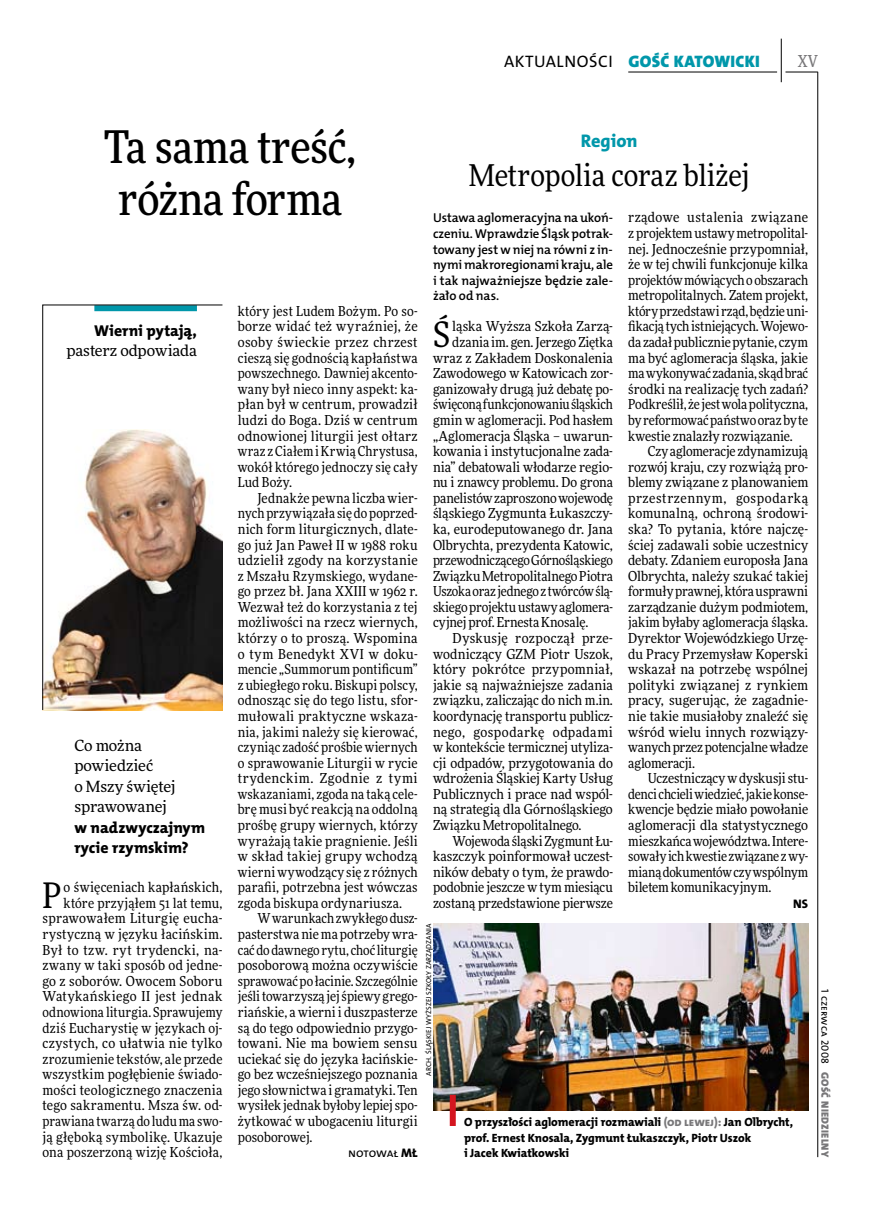
<style>
.page{position:relative;width:872px;height:1221px;background:#fff}
.page>*{position:absolute;margin:0;border:0;box-sizing:border-box;transform-origin:0 0}
.t1{font:500 45px/52.5px "Freeday Narrow";letter-spacing:-.01em;color:#000;text-align:center}
.t2{font:35.25px "Freeday Narrow News";color:#000}
.t3{font:30px "Freeday Narrow News";letter-spacing:-.005em;color:#000}
.t4{font:18.3px "The Mix HP8 Ex Bld";color:#0097aa}
.t5{font:16.65px "The Mix HP9 Blk";letter-spacing:.02em;color:#0097aa}
.t6{font:16.65px "The Mix HP5 Plain";color:#000}
.t7{font:500 16.5px "Freeday Narrow";color:#787779;scale:.9 1}
.t8{font:15.75px/20.4px "The Mix HP8 Ex Bld";letter-spacing:.02em;color:#000}
.t9{font:15.45px/20.4px "Freeday News";letter-spacing:-.01em;color:#000}
.t10{font:13.8px/15.6px "Freeday Narrow News";letter-spacing:.005em;color:#000;text-align:justify}
.t11{font:13.8px "Freeday Narrow News";letter-spacing:-.015em;color:#000}
.t12{font:13.8px "Freeday Narrow News";letter-spacing:.035em;color:#000}
.t13{font:13.8px "Freeday Narrow News";letter-spacing:.025em;color:#000}
.t14{font:12.9px/15.6px "The Mix HP6 Se Bld";letter-spacing:-.005em;color:#000;text-align:justify}
.t15{font:12.45px "The Mix HP5 Plain";letter-spacing:-.005em;color:#000}
.t16{font:12.45px "The Mix HP8 Ex Bld";color:#000}
.t17{font:12px/15.6px "The Mix HP8 Ex Bld";letter-spacing:-.005em;color:#000}
.t18{font:10.5px "The Mix HP9 Blk";letter-spacing:.025em;color:#787779}
.t19{font:10.5px "The Mix HP5 Plain";letter-spacing:.01em;color:#000}
.t20{font:7.2px "The Mix HP5 Plain";letter-spacing:.015em;color:#000}
.s1{font-family:"The Mix HP8 Ex Bld"}
.s2{color:#787779}
</style>
<div class="page">
<hr style="left:817px;top:72px;width:1px;height:1084px;background:#000">
<hr style="left:781px;top:39px;width:1px;height:43px;background:#000">
<hr style="left:785px;top:72px;width:32px;height:1px;background:#000">
<hr style="left:628px;top:72px;width:149px;height:1px;background:#000">
<svg style="left:42px;top:304px;width:181px;height:406px"></svg>
<img style="left:433px;top:923px;width:375px;height:187px">
<div style="left:450px;top:1094px;width:6px;height:31px;background:#d4151f"></div>
<p class="t6" style="left:504px;top:50px;width:33px">AKTUA</p>
<p class="t6" style="left:556px;top:50px;width:58px">LNOŚCI</p>
<p class="t5" style="left:628px;top:50px;width:133px">GOŚĆ KATOWICKI</p>
<p class="t7" style="left:798px;top:50px;width:23px">XV</p>
<h1 class="t1" style="left:104px;top:119px;width:254px">Ta sama treść, różna forma</h1>
<h3 class="t4" style="left:581px;top:129px;width:58px">Region</h3>
<h3 class="t3" style="left:469px;top:156px;width:282px">Metropolia coraz bliżej</h3>
<p class="t14" style="left:433px;top:210px;width:181px">Ustawa aglomeracyjna na ukoń&shy;czeniu. Wprawdzie Śląsk potrak&shy;towany jest w niej na równi z in&shy;nymi makroregionami kraju, ale i tak najważniejsze będzie zale&shy;żało od nas.</p>
<h2 class="t2" style="left:433px;top:313px;width:19px">Ś</h2>
<p class="t10" style="left:452px;top:318px;width:162px">ląska Wyższa Szkoła Zarzą-</p>
<p class="t10" style="left:628px;top:209px;width:181px">rządowe ustalenia związane z projektem ustawy metropolital&shy;nej. Jednocześnie przypomniał, że w tej chwili funkcjonuje kilka projektów mówiących oobszarach metropolitalnych. Zatem projekt, który przedstawi rząd, będzie uni&shy;fikacją tych istniejących. Wojewo&shy;da zadał publicznie pytanie, czym ma być aglomeracja śląska, jakie ma wykonywać zadania, skąd brać środki na realizację tych zadań?<br>Podkreślił, że jest wola polityczna, by reformować państwo oraz by te kwestie znalazły rozwiązanie.</p>
<p class="t10" style="left:628px;top:443px;width:181px;text-indent:20px">Czy aglomeracje zdynamizują rozwój kraju, czy rozwiążą pro&shy;blemy związane z planowaniem przestrzennym, gospodarką komunalną, ochroną środowi&shy;ska? To pytania, które najczę&shy;ściej zadawali sobie uczestnicy debaty. Zdaniem europosła Jana Olbrychta, należy szukać takiej formuły prawnej, która usprawni zarządzanie dużym podmiotem, jakim byłaby aglomeracja śląska.<br>Dyrektor Wojewódzkiego Urzę&shy;du Pracy Przemysław Koperski wskazał na potrzebę wspólnej polityki związanej z rynkiem pracy, sugerując, że zagadnie&shy;nie takie musiałoby znaleźć się wśród wielu innych rozwiązy&shy;wanych przez potencjalne władze aglomeracji.</p>
<p class="t10" style="left:628px;top:770px;width:181px;text-indent:20px">Uczestniczący w dyskusji stu&shy;denci chcieli wiedzieć, jakie konse&shy;kwencje będzie miało powołanie aglomeracji dla statystycznego mieszkańca województwa. Intere&shy;sowały ich kwestie związane zwy&shy;mianą dokumentów czy wspólnym biletem komunikacyjnym.</p>
<p class="t16" style="left:793px;top:895px;width:17px">NS</p>
<p class="t10" style="left:238px;top:303px;width:181px">który jest Ludem Bożym. Po so&shy;borze widać też wyraźniej, że osoby świeckie przez chrzest cieszą się godnością kapłaństwa powszechnego. Dawniej akcento&shy;wany był nieco inny aspekt: ka&shy;płan był w centrum, prowadził ludzi do Boga. Dziś w centrum odnowionej liturgii jest ołtarz wraz z Ciałem iKrwią Chrystusa, wokół którego jednoczy się cały Lud Boży.</p>
<p class="t10" style="left:238px;top:490px;width:181px;text-indent:20px">Jednakże pewna liczba wier&shy;nych przywiązała się do poprzed&shy;nich form liturgicznych, dlate&shy;go już Jan Paweł II w 1988 roku udzielił zgody na korzystanie z Mszału Rzymskiego, wydane&shy;go przez bł. Jana XXIII w 1962 r.<br>Wezwał też do korzystania z tej możliwości na rzecz wiernych, którzy o to proszą. Wspomina o tym Benedykt XVI w doku&shy;mencie „Summorum pontificum” z ubiegłego roku. Biskupi polscy, odnosząc się do tego listu, sfor&shy;mułowali praktyczne wskaza&shy;nia, jakimi należy się kierować, czyniąc zadość prośbie wiernych o sprawowanie Liturgii w rycie trydenckim. Zgodnie z tymi wskazaniami, zgoda na taką cele&shy;brę musi być reakcją na oddolną prośbę grupy wiernych, którzy wyrażają takie pragnienie. Jeśli w skład takiej grupy wchodzą wierni wywodzący się z różnych parafii, potrzebna jest wówczas zgoda biskupa ordynariusza.</p>
<p class="t10" style="left:238px;top:910px;width:181px;text-indent:20px">Wwarunkach zwykłego dusz&shy;pasterstwa nie ma potrzeby wra&shy;cać do dawnego rytu, choć liturgię posoborową można oczywiście sprawować po łacinie. Szczególnie jeśli towarzyszą jej śpiewy grego&shy;riańskie, a wierni i duszpasterze są do tego odpowiednio przygo&shy;towani. Nie ma bowiem sensu uciekać się do języka łacińskie&shy;go bez wcześniejszego poznania jego słownictwa i gramatyki. Ten wysiłek jednak byłoby lepiej spo&shy;żytkować w ubogaceniu liturgii posoborowej.</p>
<p class="t15" style="left:348px;top:1144px;width:71px">NOTOWAŁ <span class="s1">MŁ</span></p>
<p class="t8" style="left:94px;top:320px;width:104px">Wierni pytają,</p>
<p class="t9" style="left:66px;top:340px;width:132px">pasterz odpowiada</p>
<p class="t10" style="left:452px;top:334px;width:162px">dzania im. gen. Jerzego Ziętka</p>
<p class="t10" style="left:433px;top:350px;width:181px">wraz z Zakładem Doskonalenia</p>
<p class="t10" style="left:433px;top:365px;width:181px">Zawodowego w Katowicach zor-</p>
<p class="t10" style="left:433px;top:381px;width:181px">ganizowały drugą już debatę po-</p>
<p class="t10" style="left:433px;top:396px;width:181px">święconą funkcjonowaniu śląskich</p>
<p class="t10" style="left:433px;top:412px;width:181px">gmin w aglomeracji. Pod hasłem</p>
<p class="t10" style="left:433px;top:427px;width:181px">„Aglomeracja Śląska – uwarun-</p>
<p class="t10" style="left:433px;top:443px;width:181px">kowania i instytucjonalne zada-</p>
<p class="t10" style="left:433px;top:459px;width:181px">nia” debatowali włodarze regio-</p>
<p class="t10" style="left:433px;top:474px;width:181px">nu i znawcy problemu. Do grona</p>
<p class="t10" style="left:433px;top:490px;width:181px">panelistów zaproszono wojewodę</p>
<p class="t10" style="left:433px;top:505px;width:181px">śląskiego Zygmunta Łukaszczy-</p>
<p class="t10" style="left:433px;top:521px;width:181px">ka, eurodeputowanego dr. Jana</p>
<p class="t10" style="left:433px;top:536px;width:181px">Olbrychta, prezydenta Katowic,</p>
<p class="t11" style="left:433px;top:551px;width:181px">przewodniczącego Górnośląskiego</p>
<p class="t10" style="left:433px;top:568px;width:181px">Związku Metropolitalnego Piotra</p>
<p class="t11" style="left:433px;top:583px;width:181px">Uszoka oraz jednego z twórców ślą-</p>
<p class="t10" style="left:433px;top:599px;width:181px">skiego projektu ustawy aglomera-</p>
<p class="t10" style="left:433px;top:614px;width:157px">cyjnej prof. Ernesta Knosalę.</p>
<p class="t13" style="left:452px;top:629px;width:162px">Dyskusję rozpoczął prze-</p>
<p class="t10" style="left:433px;top:645px;width:181px">wodniczący GZM Piotr Uszok,</p>
<p class="t10" style="left:433px;top:661px;width:181px">który pokrótce przypomniał,</p>
<p class="t10" style="left:433px;top:677px;width:181px">jakie są najważniejsze zadania</p>
<p class="t10" style="left:433px;top:692px;width:181px">związku, zaliczając do nich m.in.</p>
<p class="t10" style="left:433px;top:708px;width:181px">koordynację transportu publicz-</p>
<p class="t12" style="left:433px;top:723px;width:181px">nego, gospodarkę odpadami</p>
<p class="t10" style="left:433px;top:739px;width:181px">w kontekście termicznej utyliza-</p>
<p class="t10" style="left:433px;top:754px;width:181px">cji odpadów, przygotowania do</p>
<p class="t10" style="left:433px;top:770px;width:181px">wdrożenia Śląskiej Karty Usług</p>
<p class="t10" style="left:433px;top:786px;width:181px">Publicznych i prace nad wspól-</p>
<p class="t10" style="left:433px;top:801px;width:181px">ną strategią dla Górnośląskiego</p>
<p class="t10" style="left:433px;top:817px;width:150px">Związku Metropolitalnego.</p>
<p class="t11" style="left:452px;top:832px;width:162px">Wojewoda śląski Zygmunt Łu-</p>
<p class="t10" style="left:433px;top:848px;width:181px">kaszczyk poinformował uczest-</p>
<p class="t10" style="left:433px;top:863px;width:181px">ników debaty o tym, że prawdo-</p>
<p class="t10" style="left:433px;top:879px;width:181px">podobnie jeszcze w tym miesiącu</p>
<p class="t10" style="left:433px;top:895px;width:181px">zostaną przedstawione pierwsze</p>
<p class="t9" style="left:74px;top:734px;width:103px">Co można powiedzieć<br>o Mszy świętej sprawowanej</p>
<p class="t8" style="left:74px;top:817px;width:131px">w nadzwyczajnym rycie rzymskim?</p>
<p class="t10" style="left:43px;top:879px;width:181px;text-align:right">o święceniach kapłańskich, które przyjąłem 51 lat temu, sprawowałem Liturgię eucha&shy;rystyczną w języku łacińskim.<br>Był to tzw. ryt trydencki, na&shy;zwany w taki sposób od jedne&shy;go z soborów. Owocem Soboru<br>Watykańskiego II jest jednak odnowiona liturgia. Sprawujemy dziś Eucharystię w językach oj&shy;czystych, co ułatwia nie tylko zrozumienie tekstów, ale przede wszystkim pogłębienie świado&shy;mości teologicznego znaczenia tego sakramentu. Msza św. od&shy;prawiana twarzą do ludu ma swo&shy;ją głęboką symbolikę. Ukazuje ona poszerzoną wizję Kościoła,</p>
<h2 class="t2" style="left:43px;top:873px;width:21px">P</h2>
<p class="t20" style="left:424px;top:1075px;width:153px;rotate:-90deg">ARCH . ŚLĄSKIEJ WYŻSZEJ SZKOŁY ZARZĄDZANIA</p>
<p class="t17" style="left:464px;top:1114px;width:330px">O przyszłości aglomeracji rozmawiali <span class="s2">(od lewej):</span> Jan Olbrycht, prof. Ernest Knosala, Zygmunt Łukaszczyk, Piotr Uszok<br>i Jacek Kwiatkowski</p>
<p class="t19" style="left:832px;top:989px;width:76px;rotate:90deg">1 CZERWCA 2008</p>
<p class="t18" style="left:832px;top:1071px;width:87px;rotate:90deg">GOŚĆ NIEDZIELNY</p>
</div>
